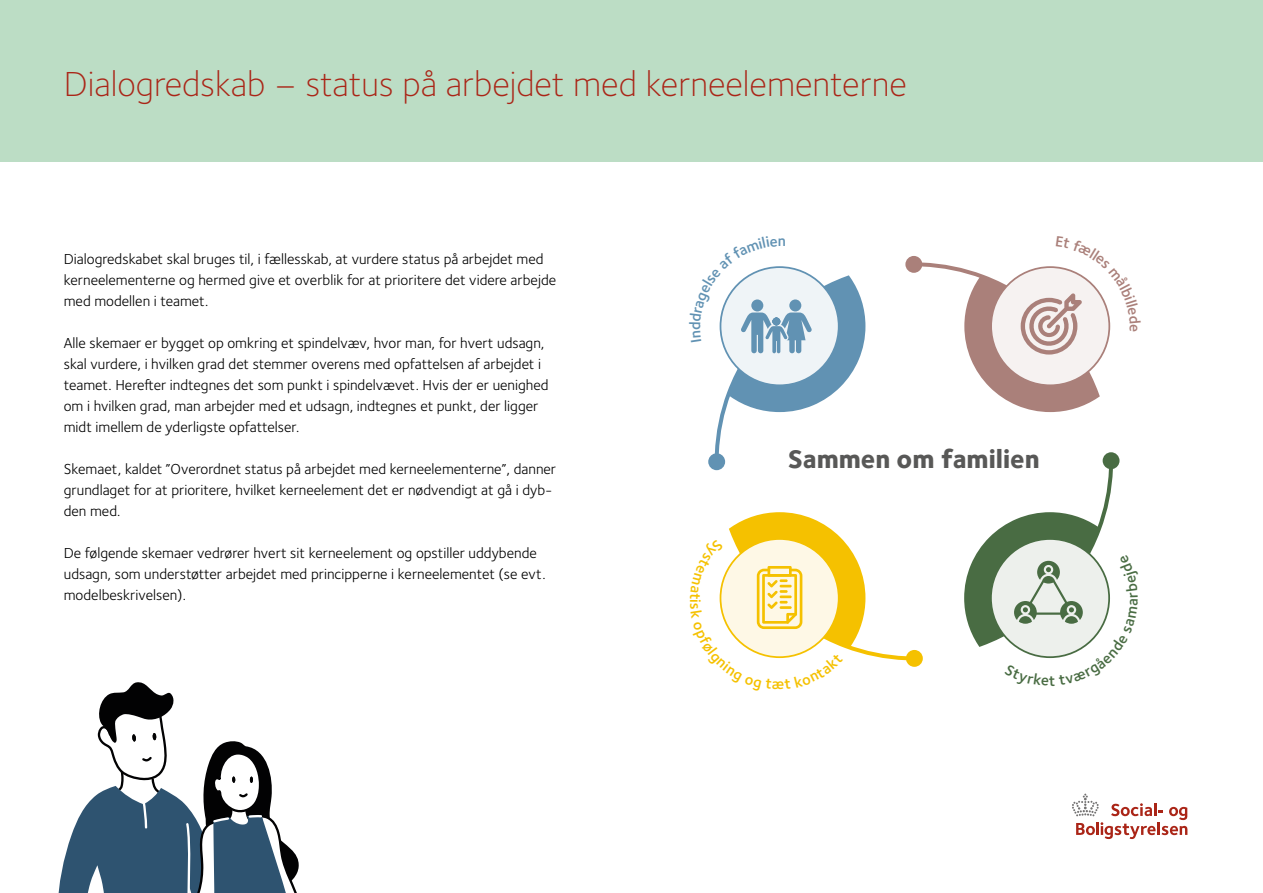
<style>
.page{position:relative;width:1263px;height:893px;background:#fff}
.page>*{position:absolute;margin:0;border:0;box-sizing:border-box;transform-origin:0 0}
.t1{font:300 36px "Foundry Sterling";color:#aa2517}
.t2{font:800 26.25px "Foundry Sterling";color:#585857}
.t3{font:600 15.3px "Foundry Sterling";color:#f5c100}
.t4{font:600 15.3px "Foundry Sterling";color:#6192b3}
.t5{font:600 15.3px "Foundry Sterling";color:#aa807a}
.t6{font:15px/21px "Foundry Sterling";color:#000}
</style>
<div class="page">
<div style="left:0;top:0;width:1263px;height:162px;background:#bcddc5"></div>
<svg style="left:1072px;top:794px;width:115px;height:45px"></svg>
<svg style="left:58px;top:682px;width:241px;height:211px"></svg>
<svg style="left:708px;top:266px;width:157px;height:204px"></svg>
<svg style="left:905px;top:256px;width:206px;height:156px"></svg>
<svg style="left:719px;top:512px;width:204px;height:155px"></svg>
<svg style="left:964px;top:452px;width:156px;height:206px"></svg>
<h1 class="t1" style="left:64px;top:63px;width:844px">Dialogredskab – status på arbejdet med kerneelementerne</h1>
<p class="t6" style="left:64px;top:249px;width:494px">Dialogredskabet skal bruges til, i fællesskab, at vurdere status på arbejdet med kerneelementerne og hermed give et overblik for at prioritere det videre arbejde med modellen i teamet.</p>
<p class="t6" style="left:64px;top:333px;width:486px">Alle skemaer er bygget op omkring et spindelvæv, hvor man, for hvert udsagn, skal vurdere, i hvilken grad det stemmer overens med opfattelsen af arbejdet i teamet. Herefter indtegnes det som punkt i spindelvævet. Hvis der er uenighed om i hvilken grad, man arbejder med et udsagn, indtegnes et punkt, der ligger midt imellem de yderligste opfattelser.</p>
<p class="t6" style="left:64px;top:459px;width:494px">Skemaet, kaldet ”Overordnet status på arbejdet med kerneelementerne”, danner grundlaget for at prioritere, hvilket kerneelement det er nødvendigt at gå i dyb&shy;den med.</p>
<p class="t6" style="left:64px;top:543px;width:483px">De følgende skemaer vedrører hvert sit kerneelement og opstiller uddybende udsagn, som understøtter arbejdet med principperne i kerneelementet (se evt. modelbeskrivelsen).</p>
<p class="t4" style="left:778px;top:232px;width:10px">n</p>
<p class="t3" style="left:704px;top:599px;width:5px;rotate:90deg">i</p>
<h2 class="t2" style="left:788px;top:442px;width:253px">Sammen om familien</h2>
<p class="t3" style="left:772px;top:675px;width:14px">æ</p>
<p class="t5" style="left:1144px;top:324px;width:10px;rotate:90deg">e</p>
</div>
